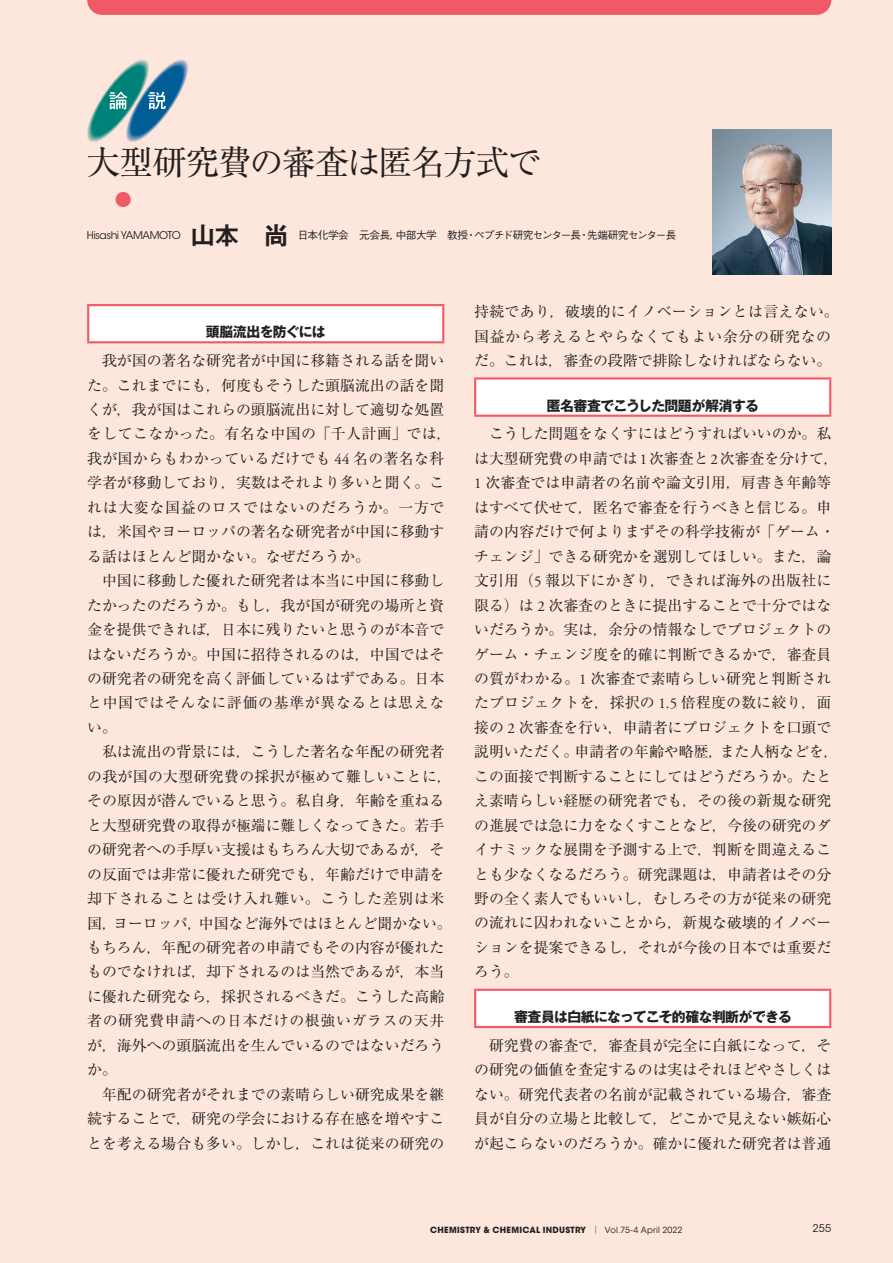
<style>
.page{position:relative;width:893px;height:1263px;background:#fde7dc}
.page>*{position:absolute;margin:0;border:0;box-sizing:border-box;transform-origin:0 0}
.t1{font:34.05px "Ryumin Pr 6";letter-spacing:-.04em;color:#231f20}
.t2{font:25.5px "Midashi Go Pr 6 MB31";color:#231f20}
.t3{font:16.95px "Ryumin Pr 6";color:#f05a67}
.t4{font:14.85px/24.5px "Ryumin Pr 6";color:#231f20}
.t5{font:14.85px/24.5px "Ryumin Pr 6";letter-spacing:.025em;color:#231f20}
.t6{font:700 13.8px "Gothic MB101 Pr 6";letter-spacing:-.04em;color:#231f20}
.t7{font:500 10.65px "Gothic BBB Pr 6";letter-spacing:-.06em;color:#231f20}
.t8{font:10.65px "ITC Avant Garde Std";letter-spacing:-.045em;color:#231f20}
.t9{font:700 8.55px "ITC Avant Garde Std";letter-spacing:.03em;color:#231f20}
.s1{font-family:"Adobe Garamond Pro"}
.s2{font-family:"Ryumin Pr 6";font-weight:400}
.s3{font-weight:400}
</style>
<div class="page">
<svg style="left:87px;top:60px;width:101px;height:82px"></svg>
<svg style="left:87px;top:0;width:744px;height:15px;background:#f05c68"></svg>
<div style="left:88px;top:305px;width:355px;height:37px;background:#fff"></div>
<hr style="left:87px;top:304px;width:357px;height:2px;background:#f05a67">
<hr style="left:87px;top:306px;width:2px;height:35px;background:#f05a67">
<hr style="left:442px;top:306px;width:2px;height:35px;background:#f05a67">
<hr style="left:87px;top:341px;width:357px;height:2px;background:#f05a67">
<div style="left:475px;top:378px;width:355px;height:38px;background:#fff"></div>
<hr style="left:474px;top:377px;width:357px;height:2px;background:#f05a67">
<hr style="left:474px;top:379px;width:2px;height:36px;background:#f05a67">
<hr style="left:829px;top:379px;width:2px;height:36px;background:#f05a67">
<hr style="left:474px;top:415px;width:357px;height:2px;background:#f05a67">
<div style="left:475px;top:990px;width:355px;height:37px;background:#fff"></div>
<hr style="left:474px;top:989px;width:357px;height:2px;background:#f05a67">
<hr style="left:474px;top:991px;width:2px;height:35px;background:#f05a67">
<hr style="left:829px;top:991px;width:2px;height:35px;background:#f05a67">
<hr style="left:474px;top:1026px;width:357px;height:2px;background:#f05a67">
<img style="left:712px;top:130px;width:119px;height:144px">
<h1 class="t1" style="left:87px;top:135px;width:456px">大型研究費の審査は匿名方式で</h1>
<p class="t3" style="left:115px;top:187px;width:19px">●</p>
<p class="t8" style="left:87px;top:229px;width:95px">Hisashi YAMAMOTO</p>
<h2 class="t2" style="left:190px;top:215px;width:100px">山本　尚</h2>
<p class="t7" style="left:288px;top:226px;width:390px">　日本化学会　元会長，中部大学　教授・ペプチド研究センター長・先端研究センター長</p>
<p class="t6" style="left:206px;top:321px;width:121px">頭脳流出を防ぐには</p>
<p class="t4" style="left:87px;top:347px;width:366px">　我が国の著名な研究者が中国に移籍される話を聞いた。これまでにも，何度もそうした頭脳流出の話を聞くが，我が国はこれらの頭脳流出に対して適切な処置をしてこなかった。有名な中国の「千人計画」では，我が国からもわかっているだけでも <span class="s1">44</span> 名の著名な科学者が移動しており，実数はそれより多いと聞く。これは大変な国益のロスではないのだろうか。一方では，米国やヨーロッパの著名な研究者が中国に移動する話はほとんど聞かない。なぜだろうか。<br>　中国に移動した優れた研究者は本当に中国に移動したかったのだろうか。もし，我が国が研究の場所と資金を提供できれば，日本に残りたいと思うのが本音ではないだろうか。中国に招待されるのは，中国ではその研究者の研究を高く評価しているはずである。日本と中国ではそんなに評価の基準が異なるとは思えない。<br>　私は流出の背景には，こうした著名な年配の研究者の我が国の大型研究費の採択が極めて難しいことに，その原因が潜んでいると思う。私自身，年齢を重ねると大型研究費の取得が極端に難しくなってきた。若手の研究者への手厚い支援はもちろん大切であるが，その反面では非常に優れた研究でも，年齢だけで申請を却下されることは受け入れ難い。こうした差別は米国，ヨーロッパ，中国など海外ではほとんど聞かない。もちろん，年配の研究者の申請でもその内容が優れたものでなければ，却下されるのは当然であるが，本当に優れた研究なら，採択されるべきだ。こうした高齢者の研究費申請への日本だけの根強いガラスの天井が，海外への頭脳流出を生んでいるのではないだろうか。<br>　年配の研究者がそれまでの素晴らしい研究成果を継続することで，研究の学会における存在感を増やすことを考える場合も多い。しかし，これは従来の研究の</p>
<p class="t5" style="left:474px;top:299px;width:366px">持続であり，破壊的にイノベーションとは言えない。国益から考えるとやらなくてもよい余分の研究なのだ。これは，審査の段階で排除しなければならない。</p>
<p class="t6" style="left:547px;top:394px;width:214px">匿名審査でこうした問題が解消する</p>
<p class="t4" style="left:474px;top:421px;width:366px">　こうした問題をなくすにはどうすればいいのか。私は大型研究費の申請では<span class="s1">1</span>次審査と<span class="s1">2</span>次審査を分けて，<br><span class="s1">1</span> 次審査では申請者の名前や論文引用，肩書き年齢等はすべて伏せて，匿名で審査を行うべきと信じる。申請の内容だけで何よりまずその科学技術が「ゲーム・チェンジ」できる研究かを選別してほしい。また，論文引用（<span class="s1">5</span> 報以下にかぎり，できれば海外の出版社に限る）は <span class="s1">2</span> 次審査のときに提出することで十分ではないだろうか。実は，余分の情報なしでプロジェクトのゲーム・チェンジ度を的確に判断できるかで，審査員の質がわかる。<span class="s1">1</span> 次審査で素晴らしい研究と判断されたプロジェクトを，採択の <span class="s1">1.5</span> 倍程度の数に絞り，面接の <span class="s1">2</span> 次審査を行い，申請者にプロジェクトを口頭で説明いただく。申請者の年齢や略歴，また人柄などを，この面接で判断することにしてはどうだろうか。たとえ素晴らしい経歴の研究者でも，その後の新規な研究の進展では急に力をなくすことなど，今後の研究のダイナミックな展開を予測する上で，判断を間違えることも少なくなるだろう。研究課題は，申請者はその分野の全く素人でもいいし，むしろその方が従来の研究の流れに囚われないことから，新規な破壊的イノベーションを提案できるし，それが今後の日本では重要だろう。</p>
<p class="t6" style="left:514px;top:1005px;width:279px">審査員は白紙になってこそ的確な判断ができる</p>
<p class="t4" style="left:474px;top:1032px;width:359px;text-align:justify">　研究費の審査で，審査員が完全に白紙になって，その研究の価値を査定するのは実はそれほどやさしくはない。研究代表者の名前が記載されている場合，審査員が自分の立場と比較して，どこかで見えない嫉妬心が起こらないのだろうか。確かに優れた研究者は普通</p>
<p class="t9" style="left:430px;top:1224px;width:254px">CHEMISTRY &amp; CHEMICAL INDUSTRY <span class="s2">│</span> <span class="s3">Vol.75-4 April 2022</span></p>
<p class="t8" style="left:813px;top:1222px;width:20px">255</p>
</div>
